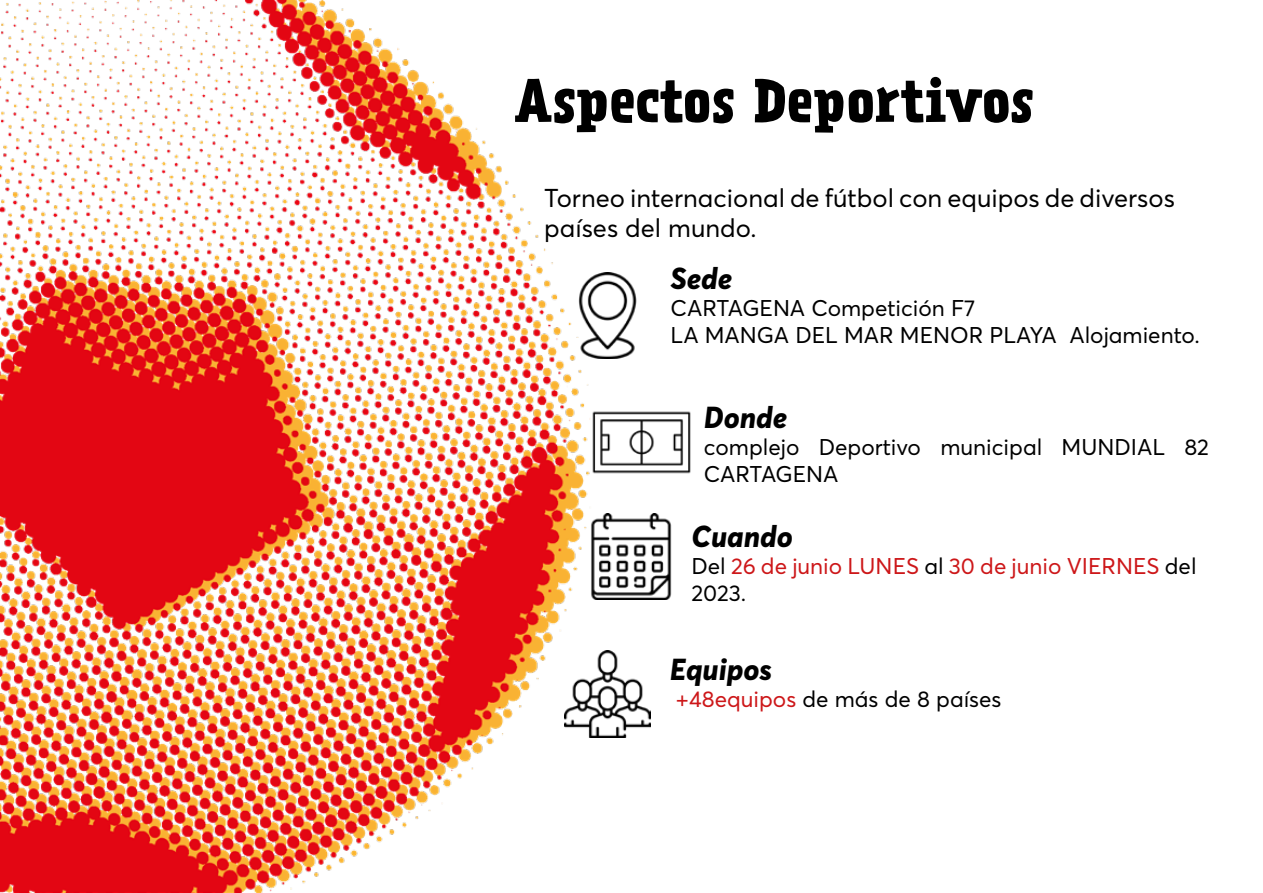
<style>
.page{position:relative;width:1263px;height:893px;background:#fff}
.page>*{position:absolute;margin:0;border:0;box-sizing:border-box;transform-origin:0 0}
.t1{font:700 54px "Prater Serif Pro";color:#000}
.t2{font:800 30px "Averta Demo PE";color:#000}
.t3{font:25.5px/30.6px "Averta Demo";color:#000}
.t4{font:22.5px/27px "Averta Demo";color:#000}
.t5{font:22.5px/27px "Averta Demo";color:#cd1719}
.s1{color:#000}
.s2{color:#cd1719}
</style>
<div class="page">
<img style="left:0;top:0;width:627px;height:893px">
<img style="left:564px;top:272px;width:73px;height:87px">
<img style="left:584px;top:393px;width:107px;height:98px">
<img style="left:588px;top:513px;width:84px;height:87px">
<img style="left:564px;top:651px;width:87px;height:86px">
<h1 class="t1" style="left:514px;top:60px;width:521px">Aspectos Deportivos</h1>
<p class="t3" style="left:544px;top:182px;width:632px">Torneo internacional de fútbol con equipos de diversos países del mundo.</p>
<h2 class="t2" style="left:671px;top:260px;width:63px">Sede</h2>
<p class="t4" style="left:671px;top:294px;width:531px">CARTAGENA Competición F7<br>LA MANGA DEL MAR MENOR PLAYA Alojamiento.</p>
<h2 class="t2" style="left:704px;top:399px;width:85px">Donde</h2>
<p class="t4" style="left:704px;top:433px;width:507px">complejo Deportivo municipal MUNDIAL 82<br>CARTAGENA</p>
<h2 class="t2" style="left:691px;top:518px;width:103px">Cuando</h2>
<p class="t5" style="left:691px;top:552px;width:507px"><span class="s1">Del</span> 26 de junio LUNES <span class="s1">al</span> 30 de junio VIERNES <span class="s1">del<br>2023.</span></p>
<h2 class="t2" style="left:670px;top:651px;width:104px">Equipos</h2>
<p class="t4" style="left:676px;top:685px;width:327px"><span class="s2">+48equipos</span> de más de 8 países</p>
</div>
